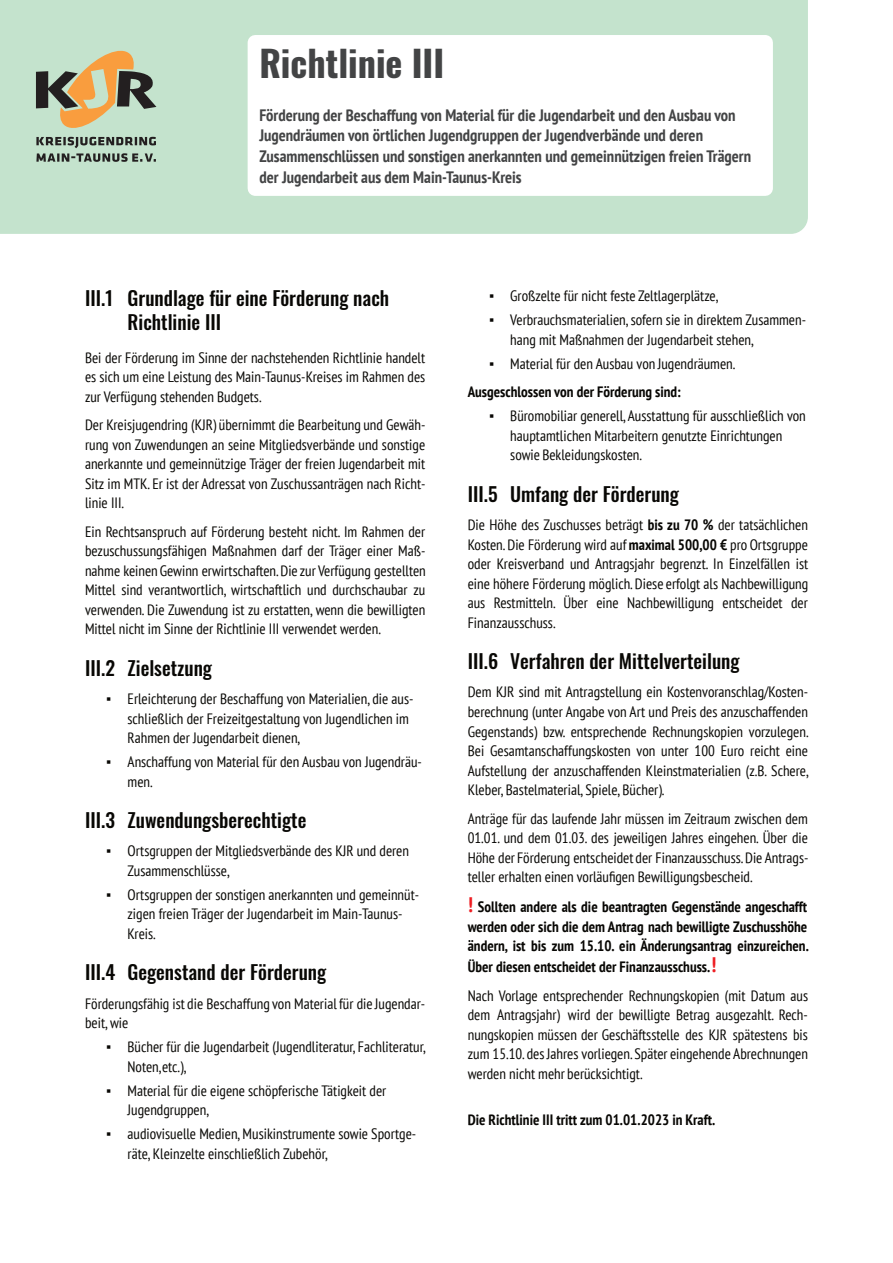
<style>
.page{position:relative;width:893px;height:1263px;background:#fff}
.page>*{position:absolute;margin:0;border:0;box-sizing:border-box;transform-origin:0 0}
.t1{font:700 36px "Oswald";color:#434445}
.t2{font:500 19.5px/23.4px "Oswald";color:#080704}
.t3{font:700 condensed 16.5px/20.7px "PT Sans";color:#434445}
.t4{font:condensed 15px/19.5px "PT Sans";color:#080704}
.t5{font:700 condensed 15px/19.5px "PT Sans";color:#080704;text-align:justify}
.s1{font-family:"Arial Narrow";font-stretch:normal}
.s2{font-weight:700}
.s3{font-size:21px;color:#ee1e23}
.s4{font-weight:700;font-size:21px;color:#ee1e23}
</style>
<div class="page">
<div style="left:0;top:0;width:808px;height:234px;background:#c4e3cd"></div>
<div style="left:248px;top:35px;width:525px;height:161px;background:#fff"></div>
<svg style="left:36px;top:51px;width:120px;height:111px"></svg>
<h1 class="t1" style="left:259px;top:35px;width:186px">Richtlinie III</h1>
<p class="t3" style="left:259px;top:104px;width:493px">Förderung der Beschaffung von Material für die Jugendarbeit und den Ausbau von Jugendräumen von örtlichen Jugendgruppen der Jugendverbände und deren Zusammenschlüssen und sonstigen anerkannten und gemeinnützigen freien Trägern der Jugendarbeit aus dem Main-Taunus-Kreis</p>
<h2 class="t2" style="left:128px;top:286px;width:263px;text-indent:-43px">III.1 Grundlage für eine Förderung nach<br>Richtlinie III</h2>
<p class="t4" style="left:85px;top:347px;width:342px;text-align:justify">Bei der Förderung im Sinne der nachstehenden Richtlinie handelt es sich um eine Leistung des Main-Taunus-Kreises im Rahmen des zur Verfügung stehenden Budgets.</p>
<p class="t4" style="left:85px;top:415px;width:342px;text-align:justify">Der Kreisjugendring (KJR) übernimmt die Bearbeitung und Gewäh&shy;rung von Zuwendungen an seine Mitgliedsverbände und sonstige anerkannte und gemeinnützige Träger der freien Jugendarbeit mit Sitz im MTK. Er ist der Adressat von Zuschussanträgen nach Richt&shy;linie III.</p>
<p class="t4" style="left:85px;top:521px;width:342px;text-align:justify">Ein Rechtsanspruch auf Förderung besteht nicht. Im Rahmen der bezuschussungsfähigen Maßnahmen darf der Träger einer Maß&shy;nahme keinen Gewinn erwirtschaften.Die zur Verfügung gestellten Mittel sind verantwortlich, wirtschaftlich und durchschaubar zu verwenden. Die Zuwendung ist zu erstatten, wenn die bewilligten Mittel nicht im Sinne der Richtlinie III verwendet werden.</p>
<h2 class="t2" style="left:85px;top:655px;width:129px">III.2 Zielsetzung</h2>
<p class="t4" style="left:128px;top:689px;width:287px;text-indent:-21px"><span class="s1">▪</span> Erleichterung der Beschaffung von Materialien, die aus&shy;schließlich der Freizeitgestaltung von Jugendlichen im<br>Rahmen der Jugendarbeit dienen,</p>
<p class="t4" style="left:128px;top:752px;width:296px;text-indent:-21px"><span class="s1">▪</span> Anschaffung von Material für den Ausbau von Jugendräu&shy;men.</p>
<h2 class="t2" style="left:85px;top:807px;width:223px">III.3 Zuwendungsberechtigte</h2>
<p class="t4" style="left:128px;top:841px;width:283px;text-indent:-21px"><span class="s1">▪</span> Ortsgruppen der Mitgliedsverbände des KJR und deren<br>Zusammenschlüsse,</p>
<p class="t4" style="left:128px;top:885px;width:293px;text-indent:-21px"><span class="s1">▪</span> Ortsgruppen der sonstigen anerkannten und gemeinnüt&shy;zigen freien Träger der Jugendarbeit im Main-Taunus-<br>Kreis.</p>
<h2 class="t2" style="left:85px;top:960px;width:243px">III.4 Gegenstand der Förderung</h2>
<p class="t4" style="left:85px;top:993px;width:342px">Förderungsfähig ist die Beschaffung von Material für die Jugendar&shy;beit, wie</p>
<p class="t4" style="left:128px;top:1037px;width:300px;text-indent:-21px"><span class="s1">▪</span> Bücher für die Jugendarbeit (Jugendliteratur, Fachliteratur,<br>Noten,etc.),</p>
<p class="t4" style="left:128px;top:1080px;width:260px;text-indent:-21px"><span class="s1">▪</span> Material für die eigene schöpferische Tätigkeit der<br>Jugendgruppen,</p>
<p class="t4" style="left:128px;top:1124px;width:290px;text-indent:-21px"><span class="s1">▪</span> audiovisuelle Medien, Musikinstrumente sowie Sportge&shy;räte, Kleinzelte einschließlich Zubehör,</p>
<p class="t4" style="left:489px;top:286px;width:231px"><span class="s1">▪</span> Großzelte für nicht feste Zeltlagerplätze,</p>
<p class="t4" style="left:510px;top:310px;width:297px;text-indent:-21px"><span class="s1">▪</span> Verbrauchsmaterialien, sofern sie in direktem Zusammen&shy;hang mit Maßnahmen der Jugendarbeit stehen,</p>
<p class="t4" style="left:468px;top:349px;width:269px;line-height:28.5px;text-indent:21px"><span class="s1">▪</span> Material für den Ausbau von Jugendräumen.<br><span class="s2">Ausgeschlossen von der Förderung sind:</span></p>
<p class="t4" style="left:510px;top:406px;width:297px;text-indent:-21px"><span class="s1">▪</span> Büromobiliar generell, Ausstattung für ausschließlich von hauptamtlichen Mitarbeitern genutzte Einrichtungen sowie Bekleidungskosten.</p>
<h2 class="t2" style="left:468px;top:481px;width:213px">III.5 Umfang der Förderung</h2>
<p class="t4" style="left:468px;top:515px;width:342px;text-align:justify">Die Höhe des Zuschusses beträgt <span class="s2">bis zu 70 %</span> der tatsächlichen Kosten. Die Förderung wird auf<span class="s2">maximal 500,00 €</span> pro Ortsgruppe oder Kreisverband und Antragsjahr begrenzt. In Einzelfällen ist eine höhere Förderung möglich. Diese erfolgt als Nachbewilligung aus Restmitteln. Über eine Nachbewilligung entscheidet der Finanzausschuss.</p>
<h2 class="t2" style="left:468px;top:648px;width:273px">III.6 Verfahren der Mittelverteilung</h2>
<p class="t4" style="left:468px;top:682px;width:343px;text-align:justify">Dem KJR sind mit Antragstellung ein Kostenvoranschlag/Kosten&shy;berechnung (unter Angabe von Art und Preis des anzuschaffenden Gegenstands) bzw. entsprechende Rechnungskopien vorzulegen.<br>Bei Gesamtanschaffungskosten von unter 100 Euro reicht eine Aufstellung der anzuschaffenden Kleinstmaterialien (z.B. Schere, Kleber, Bastelmaterial, Spiele, Bücher).</p>
<p class="t4" style="left:468px;top:808px;width:342px;text-align:justify">Anträge für das laufende Jahr müssen im Zeitraum zwischen dem 01.01. und dem 01.03. des jeweiligen Jahres eingehen. Über die Höhe der Förderung entscheidet der Finanzausschuss.Die Antrags&shy;teller erhalten einen vorläufigen Bewilligungsbescheid.</p>
<p class="t5" style="left:468px;top:897px;width:343px"><span class="s3">!</span> Sollten andere als die beantragten Gegenstände angeschafft werden oder sich die dem Antrag nach bewilligte Zuschusshöhe ändern, ist bis zum 15.10. ein Änderungsantrag einzureichen.</p>
<p class="t4" style="left:468px;top:952px;width:342px;line-height:28.5px"><span class="s2">Über diesen entscheidet der Finanzausschuss.</span><span class="s4">!<br></span>Nach Vorlage entsprechender Rechnungskopien (mit Datum aus</p>
<p class="t4" style="left:468px;top:1005px;width:342px;text-align:justify">dem Antragsjahr) wird der bewilligte Betrag ausgezahlt. Rech&shy;nungskopien müssen der Geschäftsstelle des KJR spätestens bis zum 15.10. des Jahres vorliegen. Später eingehende Abrechnungen werden nicht mehr berücksichtigt.</p>
<p class="t5" style="left:468px;top:1110px;width:249px">Die Richtlinie III tritt zum 01.01.2023 in Kraft.</p>
</div>
